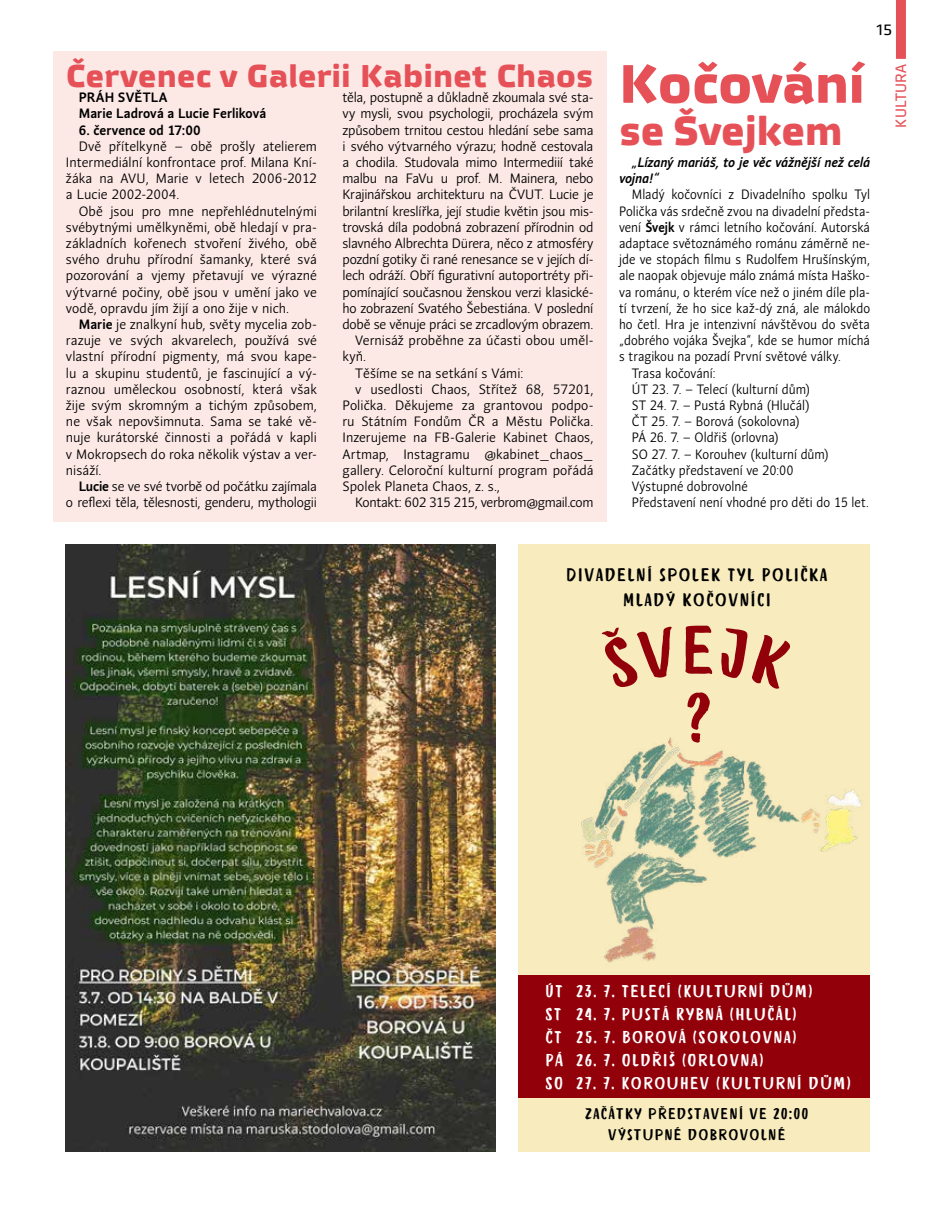
<style>
.page{position:relative;width:936px;height:1212px;background:#fff}
.page>*{position:absolute;margin:0;border:0;box-sizing:border-box;transform-origin:0 0}
.t1{font:66.3px "Quotes Caps";color:#92010a}
.t2{font:700 54px "Vida 33 Pro";letter-spacing:-.01em;color:#e65158}
.t3{font:700 40.5px "Vida 33 Pro";letter-spacing:-.01em;color:#e65158}
.t4{font:700 31.5px "Vida 33 Pro";color:#e65158}
.t5{font:17.85px/24.9px "Quotes Caps";letter-spacing:.13em;color:#000;text-align:center}
.t6{font:16.8px/23px "Quotes Caps";letter-spacing:.13em;color:#fff;text-align:justify}
.t7{font:15.3px/21px "Quotes Caps";letter-spacing:.13em;color:#000;text-align:center}
.t8{font:15px "Vida 32 Pro";letter-spacing:.01em;color:#e65158}
.t9{font:15px "Vida 32 Pro";color:#000}
.t10{font:13.5px/16.2px "Andulka Sans";letter-spacing:-.005em;color:#000;text-align:justify}
.t11{font:13.5px "Andulka Sans";letter-spacing:-.005em;color:#000;scale:.94 1}
.t12{font:700 13.5px/16.2px "Andulka Sans";letter-spacing:.01em;color:#000}
.t13{font:italic 700 13.5px/16.2px "Andulka Sans";letter-spacing:.005em;color:#000;scale:.94 1}
.t14{font:13.5px "Andulka Sans";letter-spacing:-.035em;color:#000}
.s1{font-weight:700}
</style>
<div class="page">
<svg style="left:896px;top:0;width:9px;height:59px"></svg>
<div style="left:53px;top:51px;width:553px;height:470px;background:#fce9e6"></div>
<div style="left:518px;top:544px;width:352px;height:607px;background:#f8ecbe"></div>
<div style="left:518px;top:975px;width:352px;height:123px;background:#92010a"></div>
<img style="left:581px;top:737px;width:281px;height:226px">
<img style="left:66px;top:544px;width:429px;height:607px">
<h3 class="t4" style="left:66px;top:51px;width:529px">Červenec v Galerii Kabinet Chaos</h3>
<p class="t10" style="left:342px;top:89px;width:252px">těla, postupně a důkladně zkoumala své sta-</p>
<p class="t10" style="left:342px;top:106px;width:252px">vy mysli, svou psychologii, procházela svým</p>
<p class="t10" style="left:342px;top:122px;width:252px">způsobem trnitou cestou hledání sebe sama</p>
<p class="t10" style="left:342px;top:138px;width:252px">i svého výtvarného výrazu; hodně cestovala</p>
<p class="t10" style="left:342px;top:154px;width:252px">a chodila. Studovala mimo Intermediií také</p>
<p class="t10" style="left:342px;top:170px;width:252px">malbu na FaVu u prof. M. Mainera, nebo</p>
<p class="t10" style="left:342px;top:187px;width:252px">Krajinářskou architekturu na ČVUT. Lucie je</p>
<p class="t10" style="left:342px;top:203px;width:252px">brilantní kreslířka, její studie květin jsou mis-</p>
<p class="t10" style="left:342px;top:219px;width:252px">trovská díla podobná zobrazení přírodnin od</p>
<p class="t10" style="left:342px;top:235px;width:252px">slavného Albrechta Dürera, něco z atmosféry</p>
<p class="t10" style="left:342px;top:251px;width:252px">pozdní gotiky či rané renesance se v jejích dí-</p>
<p class="t10" style="left:342px;top:268px;width:252px">lech odráží. Obří figurativní autoportréty při-</p>
<p class="t10" style="left:342px;top:284px;width:252px">pomínající současnou ženskou verzi klasické-</p>
<p class="t10" style="left:342px;top:300px;width:252px">ho zobrazení Svatého Šebestiána. V poslední</p>
<p class="t10" style="left:342px;top:316px;width:252px">době se věnuje práci se zrcadlovým obrazem.</p>
<p class="t10" style="left:355px;top:332px;width:240px">Vernisáž proběhne za účasti obou uměl-</p>
<p class="t10" style="left:342px;top:349px;width:25px">kyň.</p>
<p class="t10" style="left:355px;top:365px;width:170px">Těšíme se na setkání s Vámi:</p>
<p class="t10" style="left:355px;top:381px;width:240px">v usedlosti Chaos, Střítež 68, 57201,</p>
<p class="t10" style="left:342px;top:397px;width:252px">Polička. Děkujeme za grantovou podpo-</p>
<p class="t10" style="left:342px;top:413px;width:252px">ru Státním Fondům ČR a Městu Polička.</p>
<p class="t10" style="left:342px;top:430px;width:252px">Inzerujeme na FB-Galerie Kabinet Chaos,</p>
<p class="t10" style="left:342px;top:446px;width:252px">Artmap, Instagramu @kabinet_chaos_</p>
<p class="t10" style="left:342px;top:462px;width:252px">gallery. Celoroční kulturní program pořádá</p>
<p class="t10" style="left:342px;top:478px;width:159px">Spolek Planeta Chaos, z. s.,</p>
<p class="t14" style="left:355px;top:495px;width:240px">Kontakt: 602 315 215, verbrom@gmail.com</p>
<p class="t12" style="left:79px;top:89px;width:189px">PRÁH SVĚTLA<br>Marie Ladrová a Lucie Ferliková</p>
<p class="t12" style="left:79px;top:122px;width:124px">6. července od 17:00</p>
<p class="t10" style="left:66px;top:138px;width:252px;text-indent:13px">Dvě přítelkyně – obě prošly atelierem Intermediální konfrontace prof. Milana Kní&shy;žáka na AVU, Marie v letech 2006-2012 a Lucie 2002-2004.</p>
<p class="t10" style="left:66px;top:203px;width:252px;text-indent:13px">Obě jsou pro mne nepřehlédnutelnými svébytnými umělkyněmi, obě hledají v pra&shy;základních kořenech stvoření živého, obě svého druhu přírodní šamanky, které svá pozorování a vjemy přetavují ve výrazné výtvarné počiny, obě jsou v umění jako ve vodě, opravdu jím žijí a ono žije v nich.</p>
<p class="t10" style="left:66px;top:316px;width:252px;text-indent:13px"><span class="s1">Marie</span> je znalkyní hub, světy mycelia zob&shy;razuje ve svých akvarelech, používá své vlastní přírodní pigmenty, má svou kape&shy;lu a skupinu studentů, je fascinující a vý&shy;raznou uměleckou osobností, která však žije svým skromným a tichým způsobem, ne však nepovšimnuta. Sama se také vě&shy;nuje kurátorské činnosti a pořádá v kapli v Mokropsech do roka několik výstav a ver&shy;nisáží.</p>
<p class="t10" style="left:66px;top:478px;width:252px;text-align:right"><span class="s1">Lucie</span> se ve své tvorbě od počátku zajímala<br>o reflexi těla, tělesnosti, genderu, mythologii</p>
<h2 class="t2" style="left:619px;top:42px;width:247px">Kočování</h2>
<h3 class="t3" style="left:619px;top:100px;width:225px">se Švejkem</h3>
<p class="t9" style="left:875px;top:19px;width:18px">15</p>
<p class="t8" style="left:890px;top:128px;width:65px;rotate:-90deg">KULTURA</p>
<p class="t13" style="left:619px;top:154px;width:268px;text-indent:13px">„Lízaný mariáš, to je věc vážnější než celá vojna!“</p>
<p class="t11" style="left:631px;top:187px;width:255px">Mladý kočovníci z Divadelního spolku Tyl</p>
<p class="t11" style="left:619px;top:203px;width:268px">Polička vás srdečně zvou na divadelní předsta-</p>
<p class="t11" style="left:619px;top:219px;width:268px">vení <span class="s1">Švejk</span> v rámci letního kočování. Autorská</p>
<p class="t11" style="left:619px;top:235px;width:268px">adaptace světoznámého románu záměrně ne-</p>
<p class="t11" style="left:619px;top:252px;width:268px">jde ve stopách filmu s Rudolfem Hrušínským,</p>
<p class="t11" style="left:619px;top:268px;width:268px">ale naopak objevuje málo známá místa Haško-</p>
<p class="t11" style="left:619px;top:284px;width:268px">va románu, o kterém více než o jiném díle pla-</p>
<p class="t11" style="left:619px;top:300px;width:268px">tí tvrzení, že ho sice kaž-dý zná, ale málokdo</p>
<p class="t11" style="left:619px;top:316px;width:268px">ho četl. Hra je intenzivní návštěvou do světa</p>
<p class="t11" style="left:619px;top:333px;width:268px">„dobrého vojáka Švejka“, kde se humor míchá</p>
<p class="t11" style="left:619px;top:349px;width:238px">s tragikou na pozadí První světové války.</p>
<p class="t11" style="left:631px;top:365px;width:90px">Trasa kočování:</p>
<p class="t11" style="left:631px;top:381px;width:191px">ÚT 23. 7. – Telecí (kulturní dům)</p>
<p class="t11" style="left:631px;top:397px;width:191px">ST 24. 7. – Pustá Rybná (Hlučál)</p>
<p class="t11" style="left:631px;top:414px;width:180px">ČT 25. 7. – Borová (sokolovna)</p>
<p class="t11" style="left:631px;top:430px;width:158px">PÁ 26. 7. – Oldřiš (orlovna)</p>
<p class="t11" style="left:631px;top:446px;width:211px">SO 27. 7. – Korouhev (kulturní dům)</p>
<p class="t11" style="left:631px;top:462px;width:174px">Začátky představení ve 20:00</p>
<p class="t11" style="left:631px;top:478px;width:125px">Výstupné dobrovolné</p>
<p class="t11" style="left:631px;top:495px;width:253px">Představení není vhodné pro děti do 15 let.</p>
<h3 class="t5" style="left:566px;top:562px;width:262px">DIVADELNÍ SPOLEK TYL POLIČKA<br>MLADÝ KOČOVNÍCI</h3>
<h1 class="t1" style="left:682px;top:609px;width:31px">E</h1>
<h1 class="t1" style="left:687px;top:676px;width:24px">?</h1>
<p class="t6" style="left:546px;top:979px;width:18px">ÚT ST ČT PÁ SO</p>
<p class="t6" style="left:576px;top:979px;width:237px">23. 7. TELECÍ (KULTURNÍ DŮM)</p>
<p class="t6" style="left:576px;top:1002px;width:221px">24. 7. PUSTÁ RYBNÁ (HLUČÁL)</p>
<p class="t6" style="left:576px;top:1025px;width:221px">25. 7. BOROVÁ (SOKOLOVNA)</p>
<p class="t6" style="left:576px;top:1048px;width:188px">26. 7. OLDŘIŠ (ORLOVNA)</p>
<p class="t6" style="left:576px;top:1071px;width:275px">27. 7. KOROUHEV (KULTURNÍ DŮM)</p>
<p class="t7" style="left:585px;top:1103px;width:224px">ZAČÁTKY PŘEDSTAVENÍ VE 20:00<br>VÝSTUPNÉ DOBROVOLNÉ</p>
</div>
